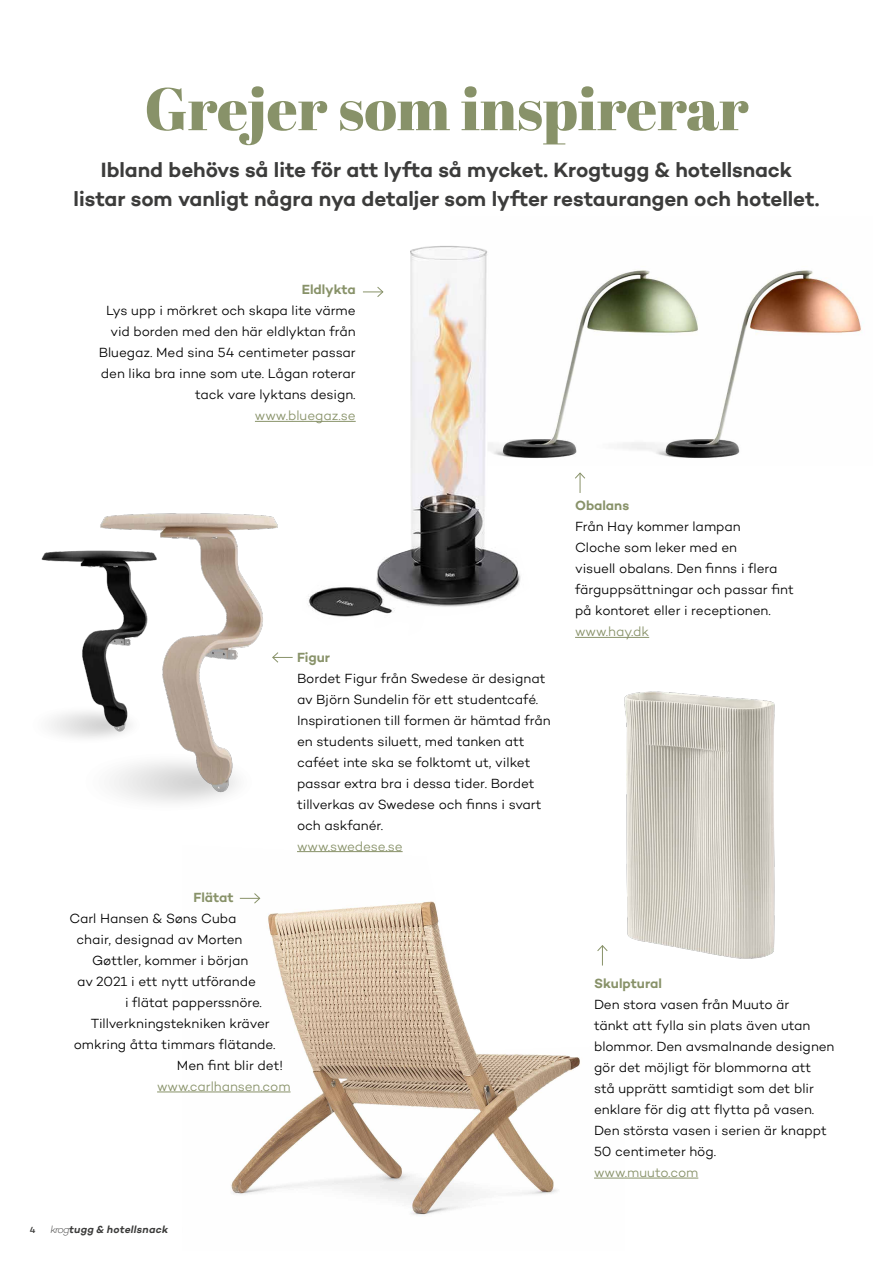
<style>
.page{position:relative;width:893px;height:1263px;background:#fff}
.page>*{position:absolute;margin:0;border:0;box-sizing:border-box;transform-origin:0 0}
.t1{font:60px "Abril Fatface";color:#889269}
.t2{font:600 21px/28.5px "Campton";letter-spacing:-.005em;color:#3c3c3b;text-align:center}
.t3{font:300 13.5px/21px "Campton";letter-spacing:-.005em;color:#000}
.t4{font:300 13.5px "Campton";color:#889269}
.t5{font:600 13.5px "Campton";color:#889269}
.t6{font:italic 600 10.5px "Campton";letter-spacing:.025em;color:#3c3c3b}
.t7{font:500 9px "Campton";color:#3c3c3b}
.s1{font-weight:200}
</style>
<div class="page">
<img style="left:530px;top:270px;width:331px;height:188px">
<img style="left:182px;top:852px;width:442px;height:364px">
<hr style="left:157px;top:1091px;width:134px;height:1px;background:#889269">
<hr style="left:297px;top:851px;width:106px;height:1px;background:#889269">
<hr style="left:594px;top:1178px;width:104px;height:1px;background:#889269">
<img style="left:41px;top:513px;width:237px;height:290px">
<img style="left:303px;top:246px;width:227px;height:371px">
<hr style="left:575px;top:637px;width:74px;height:1px;background:#889269">
<hr style="left:255px;top:421px;width:101px;height:1px;background:#889269">
<img style="left:606px;top:691px;width:169px;height:281px">
<svg style="left:272px;top:651px;width:21px;height:12px"></svg>
<svg style="left:240px;top:892px;width:21px;height:12px"></svg>
<svg style="left:363px;top:286px;width:21px;height:12px"></svg>
<svg style="left:575px;top:472px;width:10px;height:21px"></svg>
<svg style="left:596px;top:944px;width:12px;height:21px"></svg>
<h1 class="t1" style="left:144px;top:67px;width:606px">Grejer som inspirerar</h1>
<h2 class="t2" style="left:74px;top:155px;width:747px">Ibland behövs så lite för att lyfta så mycket. Krogtugg &amp; hotellsnack listar som vanligt några nya detaljer som lyfter restaurangen och hotellet.</h2>
<p class="t5" style="left:302px;top:281px;width:55px">Eldlykta</p>
<p class="t3" style="left:99px;top:300px;width:259px;text-align:right">Lys upp i mörkret och skapa lite värme vid borden med den här eldlyktan från Bluegaz. Med sina 54 centimeter passar den lika bra inne som ute. Lågan roterar tack vare lyktans design.</p>
<p class="t4" style="left:255px;top:407px;width:102px">www.bluegaz.se</p>
<p class="t5" style="left:297px;top:648px;width:35px">Figur</p>
<p class="t3" style="left:297px;top:667px;width:255px">Bordet Figur från Swedese är designat av Björn Sundelin för ett studentcafé.<br>Inspirationen till formen är hämtad från en students siluett, med tanken att caféet inte ska se folktomt ut, vilket passar extra bra i dessa tider. Bordet tillverkas av Swedese och finns i svart och askfanér.</p>
<p class="t4" style="left:297px;top:838px;width:107px">www.swedese.se</p>
<p class="t5" style="left:194px;top:889px;width:41px">Flätat</p>
<p class="t3" style="left:69px;top:907px;width:169px">Carl Hansen &amp; Søns Cuba</p>
<p class="t3" style="left:76px;top:928px;width:168px">chair, designad av Morten</p>
<p class="t3" style="left:92px;top:950px;width:158px">Gøttler, kommer i början</p>
<p class="t3" style="left:77px;top:971px;width:180px">av 2021 i ett nytt utförande</p>
<p class="t3" style="left:125px;top:992px;width:139px">i flätat papperssnöre.</p>
<p class="t3" style="left:91px;top:1013px;width:180px">Tillverkningstekniken kräver</p>
<p class="t3" style="left:74px;top:1034px;width:203px">omkring åtta timmars flätande.</p>
<p class="t3" style="left:177px;top:1055px;width:108px">Men fint blir det!</p>
<p class="t4" style="left:157px;top:1078px;width:135px">www.carlhansen.com</p>
<p class="t7" style="left:30px;top:1224px;width:7px">4</p>
<p class="t6" style="left:50px;top:1223px;width:119px"><span class="s1">krog</span> tugg &amp; hotellsnack</p>
<p class="t5" style="left:575px;top:497px;width:56px">Obalans</p>
<p class="t3" style="left:575px;top:516px;width:220px">Från Hay kommer lampan<br>Cloche som leker med en<br>visuell obalans. Den finns i flera färguppsättningar och passar fint på kontoret eller i receptionen.</p>
<p class="t4" style="left:575px;top:623px;width:76px">www.hay.dk</p>
<p class="t5" style="left:594px;top:975px;width:69px">Skulptural</p>
<p class="t3" style="left:594px;top:994px;width:242px">Den stora vasen från Muuto är<br>tänkt att fylla sin plats även utan blommor. Den avsmalnande designen gör det möjligt för blommorna att stå upprätt samtidigt som det blir enklare för dig att flytta på vasen.<br>Den största vasen i serien är knappt<br>50 centimeter hög.</p>
<p class="t4" style="left:594px;top:1164px;width:106px">www.muuto.com</p>
</div>
